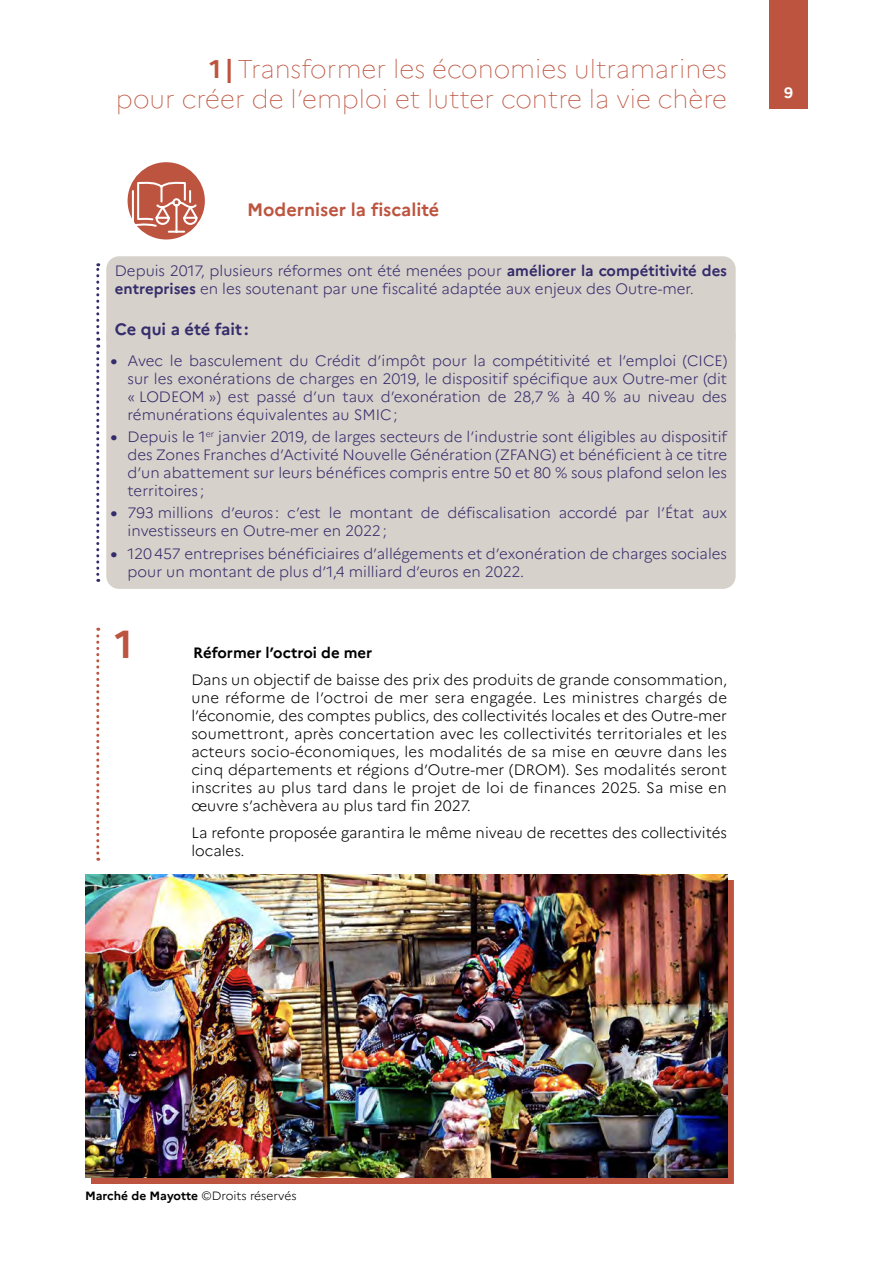
<style>
.page{position:relative;width:893px;height:1263px;background:#fff}
.page>*{position:absolute;margin:0;border:0;box-sizing:border-box;transform-origin:0 0}
.t1{font:700 39px "Marianne";color:#bd543f}
.t2{font:100 25.5px/30.6px "Marianne";color:#bd543f;text-align:right}
.t3{font:700 18px "Marianne";color:#bd543f}
.t4{font:700 16.5px "Marianne";color:#352c6b}
.t5{font:300 15px/18px "Marianne";color:#352c6b}
.t6{font:300 15px/18px "Marianne";color:#000;text-align:justify}
.t7{font:700 15px "Marianne";color:#000}
.t8{font:700 15px "Marianne";color:#fff}
.t9{font:700 12px "Marianne";letter-spacing:-.005em;color:#000}
.s1{font-weight:700}
.s2{font-weight:700;font-size:16.5px}
.s3{font-weight:300}
</style>
<div class="page">
<div style="left:770px;top:0;width:38px;height:108px;background:#bd543f"></div>
<div style="left:106px;top:256px;width:630px;height:77px;background:#d6d1cb"></div>
<div style="left:106px;top:333px;width:630px;height:256px;background:#d6d1cb"></div>
<svg style="left:96px;top:263px;width:3px;height:319px"></svg>
<svg style="left:96px;top:628px;width:3px;height:233px"></svg>
<div style="left:128px;top:162px;width:77px;height:77px;background:#bd543f;border-radius:50%"></div>
<svg style="left:131px;top:181px;width:68px;height:53px"></svg>
<div style="left:91px;top:880px;width:642px;height:304px;background:#bd543f"></div>
<img style="left:85px;top:874px;width:642px;height:304px">
<h2 class="t2" style="left:116px;top:53px;width:613px"><span class="s1">1 |</span>Transformer les économies ultramarines<br>pour créer de l’emploi et lutter contre la vie chère</h2>
<p class="t3" style="left:247px;top:198px;width:194px">Moderniser la fiscalité</p>
<p class="t5" style="left:115px;top:262px;width:614px">Depuis 2017, plusieurs réformes ont été menées pour <span class="s1">améliorer la compétitivité des entreprises</span> en les soutenant par une fiscalité adaptée aux enjeux des Outre-mer.</p>
<p class="t4" style="left:115px;top:319px;width:135px">Ce qui a été fait :</p>
<p class="t5" style="left:128px;top:351px;width:601px;text-align:justify;text-indent:-17px"><span class="s2">•</span> Avec le basculement du Crédit d’impôt pour la compétitivité et l’emploi (CICE) sur les exonérations de charges en 2019, le dispositif spécifique aux Outre-mer (dit « LODEOM ») est passé d’un taux d’exonération de 28,7 % à 40 % au niveau des rémunérations équivalentes au SMIC;</p>
<p class="t5" style="left:128px;top:428px;width:601px;text-align:justify;text-indent:-17px"><span class="s2">•</span> Depuis le 1<sup>er</sup> janvier 2019, de larges secteurs de l’industrie sont éligibles au dispositif des Zones Franches d’Activité Nouvelle Génération (ZFANG) et bénéficient à ce titre d’un abattement sur leurs bénéfices compris entre 50 et 80 % sous plafond selon les territoires ;</p>
<p class="t5" style="left:128px;top:504px;width:601px;text-indent:-17px"><span class="s2">•</span> 793 millions d’euros : c’est le montant de défiscalisation accordé par l’État aux investisseurs en Outre-mer en 2022;</p>
<p class="t5" style="left:128px;top:544px;width:601px;text-indent:-17px"><span class="s2">•</span> 120457 entreprises bénéficiaires d’allégements et d’exonération de charges sociales pour un montant de plus d’1,4 milliard d’euros en 2022.</p>
<h1 class="t1" style="left:115px;top:621px;width:20px">1</h1>
<p class="t7" style="left:193px;top:644px;width:181px">Réformer l’octroi de mer</p>
<p class="t6" style="left:191px;top:671px;width:537px">Dans un objectif de baisse des prix des produits de grande consommation, une réforme de l’octroi de mer sera engagée. Les ministres chargés de l’économie, des comptes publics, des collectivités locales et des Outre-mer soumettront, après concertation avec les collectivités territoriales et les acteurs socio-économiques, les modalités de sa mise en œuvre dans les cinq départements et régions d’Outre-mer (DROM). Ses modalités seront inscrites au plus tard dans le projet de loi de finances 2025. Sa mise en œuvre s’achèvera au plus tard fin 2027.</p>
<p class="t6" style="left:191px;top:823px;width:537px">La refonte proposée garantira le même niveau de recettes des collectivités locales.</p>
<p class="t8" style="left:784px;top:83px;width:10px">9</p>
<p class="t9" style="left:85px;top:1188px;width:213px">Marché de Mayotte <span class="s3">©Droits réservés</span></p>
</div>
